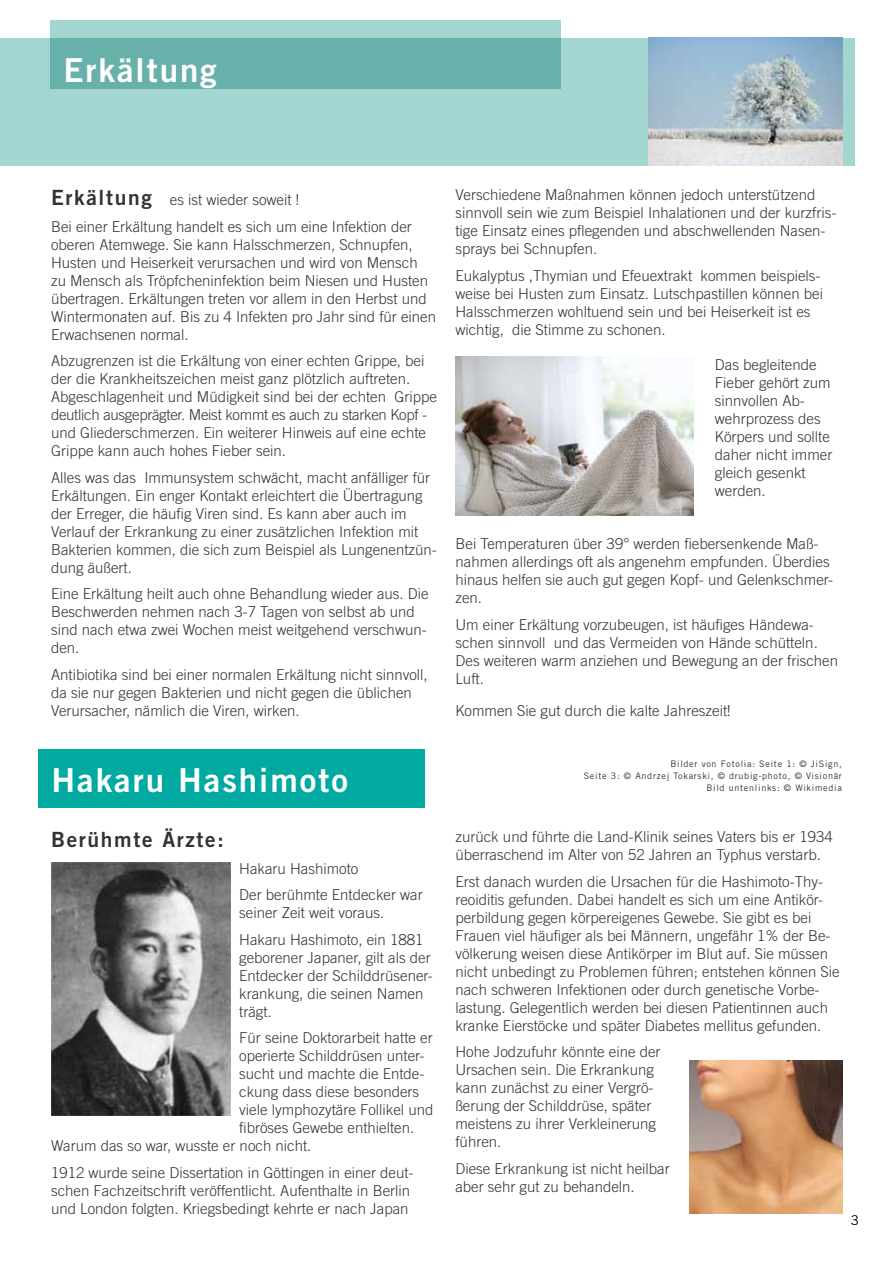
<style>
.page{position:relative;width:893px;height:1263px;background:#fff}
.page>*{position:absolute;margin:0;border:0;box-sizing:border-box;transform-origin:0 0}
.t1{font:33px "Trade Gothic Bold Two";letter-spacing:.06em;color:#fff}
.t2{font:21px "Trade Gothic Bold Two";letter-spacing:.08em;color:#333}
.t3{font:300 15px/18px "Trade Gothic";color:#333}
.t4{font:13.5px "Trade Gothic";color:#000}
.t5{font:9px/12px "Trade Gothic";letter-spacing:.08em;color:#333;text-align:right}
.s1{font-family:"Trade Gothic Bold Two";font-weight:400;font-size:21px}
</style>
<div class="page">
<div style="left:0;top:38px;width:854px;height:127px;background:#a3d5d1"></div>
<svg style="left:51px;top:21px;width:510px;height:68px;background:#76bab4"></svg>
<img style="left:649px;top:37px;width:193px;height:129px">
<div style="left:38px;top:749px;width:387px;height:58px;background:#00aaa1"></div>
<img style="left:52px;top:863px;width:179px;height:252px">
<img style="left:455px;top:357px;width:239px;height:159px">
<img style="left:689px;top:1060px;width:153px;height:154px">
<h1 class="t1" style="left:63px;top:49px;width:155px">Erkältung</h1>
<p class="t3" style="left:51px;top:186px;width:362px;line-height:26.5px"><span class="s1">Erkältung</span> es ist wieder soweit !<br>Bei einer Erkältung handelt es sich um eine Infektion der</p>
<p class="t3" style="left:51px;top:235px;width:387px">oberen Atemwege. Sie kann Halsschmerzen, Schnupfen, Husten und Heiserkeit verursachen und wird von Mensch zu Mensch als Tröpfcheninfektion beim Niesen und Husten übertragen. Erkältungen treten vor allem in den Herbst und Wintermonaten auf. Bis zu 4 Infekten pro Jahr sind für einen Erwachsenen normal.</p>
<p class="t3" style="left:51px;top:352px;width:387px">Abzugrenzen ist die Erkältung von einer echten Grippe, bei der die Krankheitszeichen meist ganz plötzlich auftreten.<br>Abgeschlagenheit und Müdigkeit sind bei der echten Grippe deutlich ausgeprägter. Meist kommt es auch zu starken Kopf - und Gliederschmerzen. Ein weiterer Hinweis auf eine echte Grippe kann auch hohes Fieber sein.</p>
<p class="t3" style="left:51px;top:468px;width:387px">Alles was das Immunsystem schwächt, macht anfälliger für Erkältungen. Ein enger Kontakt erleichtert die Übertragung der Erreger, die häufig Viren sind. Es kann aber auch im Verlauf der Erkrankung zu einer zusätzlichen Infektion mit Bakterien kommen, die sich zum Beispiel als Lungenentzün&shy;dung äußert.</p>
<p class="t3" style="left:51px;top:585px;width:379px">Eine Erkältung heilt auch ohne Behandlung wieder aus. Die Beschwerden nehmen nach 3-7 Tagen von selbst ab und sind nach etwa zwei Wochen meist weitgehend verschwun&shy;den.</p>
<p class="t3" style="left:51px;top:665px;width:378px">Antibiotika sind bei einer normalen Erkältung nicht sinnvoll, da sie nur gegen Bakterien und nicht gegen die üblichen<br>Verursacher, nämlich die Viren, wirken.</p>
<h1 class="t1" style="left:51px;top:759px;width:298px">Hakaru Hashimoto</h1>
<h2 class="t2" style="left:51px;top:827px;width:174px">Berühmte Ärzte:</h2>
<p class="t3" style="left:239px;top:855px;width:185px;line-height:26.5px">Hakaru Hashimoto<br>Der berühmte Entdecker war</p>
<p class="t3" style="left:239px;top:900px;width:186px;line-height:26.5px">seiner Zeit weit voraus.<br>Hakaru Hashimoto, ein 1881</p>
<p class="t3" style="left:239px;top:948px;width:195px">geborener Japaner, gilt als der<br>Entdecker der Schilddrüsener&shy;krankung, die seinen Namen trägt.</p>
<p class="t3" style="left:239px;top:1029px;width:195px">Für seine Doktorarbeit hatte er</p>
<p class="t3" style="left:239px;top:1047px;width:187px">operierte Schilddrüsen unter-</p>
<p class="t3" style="left:239px;top:1065px;width:187px">sucht und machte die Entde-</p>
<p class="t3" style="left:239px;top:1083px;width:182px">ckung dass diese besonders</p>
<p class="t3" style="left:239px;top:1101px;width:196px">viele lymphozytäre Follikel und</p>
<p class="t3" style="left:239px;top:1119px;width:177px">fibröses Gewebe enthielten.</p>
<p class="t3" style="left:51px;top:1137px;width:262px">Warum das so war, wusste er noch nicht.</p>
<p class="t3" style="left:51px;top:1163px;width:364px">1912 wurde seine Dissertation in Göttingen in einer deut&shy;schen Fachzeitschrift veröffentlicht. Aufenthalte in Berlin und London folgten. Kriegsbedingt kehrte er nach Japan</p>
<p class="t3" style="left:455px;top:185px;width:382px">Verschiedene Maßnahmen können jedoch unterstützend sinnvoll sein wie zum Beispiel Inhalationen und der kurzfris&shy;tige Einsatz eines pflegenden und abschwellenden Nasen&shy;sprays bei Schnupfen.</p>
<p class="t3" style="left:455px;top:266px;width:369px">Eukalyptus ,Thymian und Efeuextrakt kommen beispiels&shy;weise bei Husten zum Einsatz. Lutschpastillen können bei Halsschmerzen wohltuend sein und bei Heiserkeit ist es wichtig, die Stimme zu schonen.</p>
<p class="t3" style="left:715px;top:355px;width:119px">Das begleitende<br>Fieber gehört zum sinnvollen Ab&shy;wehrprozess des<br>Körpers und sollte daher nicht immer gleich gesenkt werden.</p>
<p class="t3" style="left:455px;top:534px;width:379px">Bei Temperaturen über 39° werden fiebersenkende Maß&shy;nahmen allerdings oft als angenehm empfunden. Überdies hinaus helfen sie auch gut gegen Kopf- und Gelenkschmer&shy;zen.</p>
<p class="t3" style="left:455px;top:615px;width:384px">Um einer Erkältung vorzubeugen, ist häufiges Händewa&shy;schen sinnvoll und das Vermeiden von Hände schütteln.<br>Des weiteren warm anziehen und Bewegung an der frischen Luft.</p>
<p class="t3" style="left:455px;top:701px;width:277px">Kommen Sie gut durch die kalte Jahreszeit!</p>
<p class="t5" style="left:584px;top:757px;width:260px">Bilder von Fotolia: Seite 1: © JiSign,<br>Seite 3: © Andrzej Tokarski, © drubig-photo, © Visionär<br>Bild untenlinks: © Wikimedia</p>
<p class="t3" style="left:455px;top:828px;width:379px">zurück und führte die Land-Klinik seines Vaters bis er 1934 überraschend im Alter von 52 Jahren an Typhus verstarb.</p>
<p class="t3" style="left:455px;top:872px;width:386px">Erst danach wurden die Ursachen für die Hashimoto-Thy&shy;reoiditis gefunden. Dabei handelt es sich um eine Antikör&shy;perbildung gegen körpereigenes Gewebe. Sie gibt es bei Frauen viel häufiger als bei Männern, ungefähr 1% der Be&shy;völkerung weisen diese Antikörper im Blut auf. Sie müssen nicht unbedingt zu Problemen führen; entstehen können Sie nach schweren Infektionen oder durch genetische Vorbe&shy;lastung. Gelegentlich werden bei diesen Patientinnen auch kranke Eierstöcke und später Diabetes mellitus gefunden.</p>
<p class="t3" style="left:455px;top:1043px;width:207px">Hohe Jodzufuhr könnte eine der<br>Ursachen sein. Die Erkrankung kann zunächst zu einer Vergrö&shy;ßerung der Schilddrüse, später meistens zu ihrer Verkleinerung führen.</p>
<p class="t3" style="left:455px;top:1159px;width:216px">Diese Erkrankung ist nicht heilbar aber sehr gut zu behandeln.</p>
<p class="t4" style="left:851px;top:1211px;width:10px">3</p>
</div>
